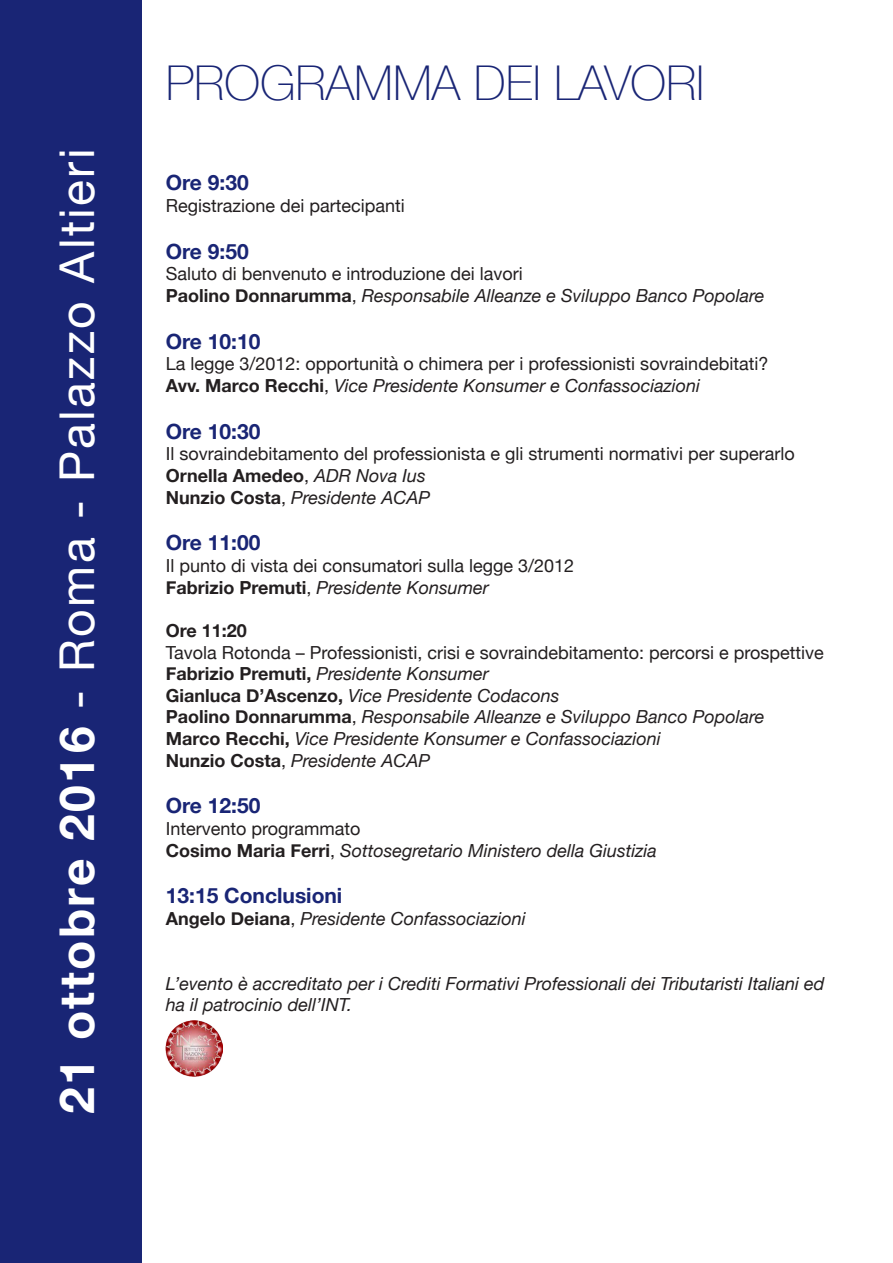
<style>
.page{position:relative;width:893px;height:1263px;background:#fff}
.page>*{position:absolute;margin:0;border:0;box-sizing:border-box;transform-origin:0 0}
.t1{font:48px "Helvetica Neue";letter-spacing:.05em;color:#fff}
.t2{font:100 48px "Helvetica Neue";color:#192575}
.t3{font:700 21px "Helvetica Neue";color:#192575}
.t4{font:italic 18px/21.6px "Helvetica Neue";color:#231f20}
.t5{font:18px/21.6px "Helvetica Neue";color:#231f20}
.t6{font:700 18px "Helvetica Neue";color:#231f20}
.s1{font-weight:700}
.s2{font-style:normal}
.s3{font-weight:700;font-style:normal}
.s4{font-style:italic}
</style>
<div class="page">
<div style="left:0;top:0;width:141px;height:1263px;background:#192575"></div>
<img style="left:166px;top:1020px;width:56px;height:56px">
<h1 class="t1" style="left:42px;top:1114px;width:967px;rotate:-90deg"><span class="s1">21 ottobre 2016</span> - Roma - Palazzo Altieri</h1>
<h1 class="t2" style="left:166px;top:47px;width:540px">PROGRAMMA DEI LAVORI</h1>
<p class="t3" style="left:166px;top:166px;width:84px">Ore 9:30</p>
<p class="t5" style="left:166px;top:196px;width:240px">Registrazione dei partecipanti</p>
<p class="t3" style="left:166px;top:235px;width:84px">Ore 9:50</p>
<p class="t4" style="left:166px;top:264px;width:600px"><span class="s2">Saluto di benvenuto e introduzione dei lavori<br></span><span class="s3">Paolino Donnarumma</span><span class="s2">,</span> Responsabile Alleanze e Sviluppo Banco Popolare</p>
<p class="t3" style="left:166px;top:325px;width:96px">Ore 10:10</p>
<p class="t5" style="left:166px;top:354px;width:604px">La legge 3/2012: opportunità o chimera per i professionisti sovraindebitati?<br><span class="s1">Avv. Marco Recchi</span>, <span class="s4">Vice Presidente Konsumer e Confassociazioni</span></p>
<p class="t3" style="left:166px;top:415px;width:96px">Ore 10:30</p>
<p class="t5" style="left:166px;top:444px;width:630px">Il sovraindebitamento del professionista e gli strumenti normativi per superarlo<br><span class="s1">Ornella Amedeo</span>, <span class="s4">ADR Nova Ius<br></span><span class="s1">Nunzio Costa</span>, <span class="s4">Presidente ACAP</span></p>
<p class="t3" style="left:166px;top:526px;width:96px">Ore 11:00</p>
<p class="t5" style="left:166px;top:556px;width:410px">Il punto di vista dei consumatori sulla legge 3/2012<br><span class="s1">Fabrizio Premuti</span>, <span class="s4">Presidente Konsumer</span></p>
<p class="t6" style="left:166px;top:616px;width:83px">Ore 11:20</p>
<p class="t4" style="left:166px;top:642px;width:660px"><span class="s2">Tavola Rotonda – Professionisti, crisi e sovraindebitamento: percorsi e prospettive </span><span class="s3">Fabrizio Premuti,</span> Presidente Konsumer<br><span class="s3">Gianluca D’Ascenzo,</span> Vice Presidente Codacons<br><span class="s3">Paolino Donnarumma</span><span class="s2">,</span> Responsabile Alleanze e Sviluppo Banco Popolare<br><span class="s3">Marco Recchi,</span> Vice Presidente Konsumer e Confassociazioni<br><span class="s3">Nunzio Costa</span><span class="s2">,</span> Presidente ACAP</p>
<p class="t3" style="left:166px;top:789px;width:96px">Ore 12:50</p>
<p class="t4" style="left:166px;top:819px;width:492px"><span class="s2">Intervento programmato<br></span><span class="s3">Cosimo Maria Ferri</span><span class="s2">,</span> Sottosegretario Ministero della Giustizia</p>
<p class="t3" style="left:166px;top:879px;width:178px">13:15 Conclusioni</p>
<p class="t4" style="left:166px;top:909px;width:361px"><span class="s3">Angelo Deiana</span><span class="s2">,</span> Presidente Confassociazioni</p>
<p class="t4" style="left:166px;top:973px;width:660px">L’evento è accreditato per i Crediti Formativi Professionali dei Tributaristi Italiani ed ha il patrocinio dell’INT.</p>
</div>
